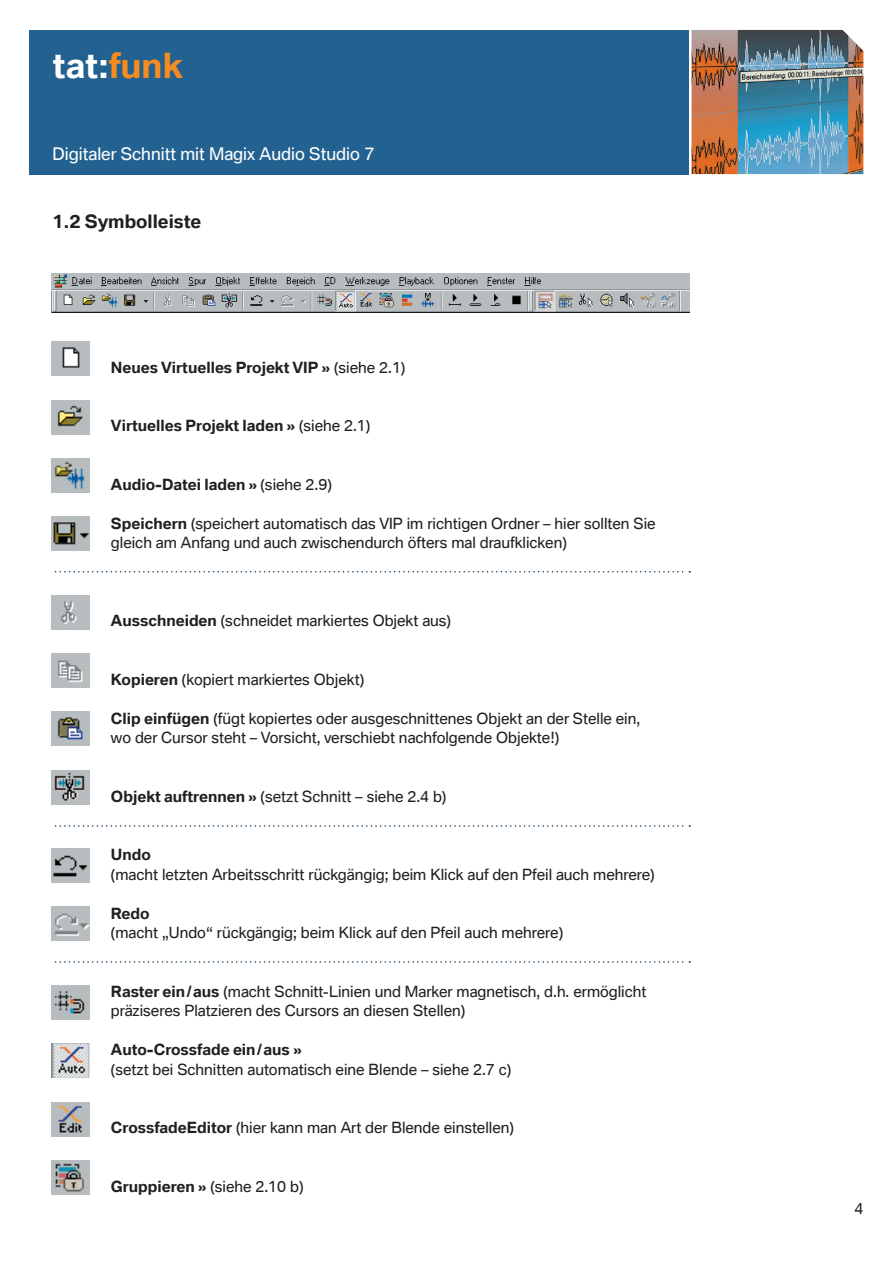
<style>
.page{position:relative;width:893px;height:1263px;background:#fff}
.page>*{position:absolute;margin:0;border:0;box-sizing:border-box;transform-origin:0 0}
.t1{font:700 33.75px "BMW Type";color:#fff}
.t2{font:700 18px "BMW Type";color:#231f20}
.t3{font:16.8px "BMW Type";color:#fff}
.t4{font:15px/19.5px "BMW Type";color:#231f20}
.t5{font:700 15px "BMW Type";color:#231f20}
.s1{color:#f68b1f}
.s2{font-weight:400}
.s3{font-weight:700}
</style>
<div class="page">
<img style="left:691px;top:30px;width:172px;height:144px">
<div style="left:30px;top:30px;width:659px;height:144px;background:#236290"></div>
<img style="left:51px;top:273px;width:638px;height:40px">
<img style="left:51px;top:342px;width:38px;height:34px">
<img style="left:51px;top:400px;width:38px;height:34px">
<img style="left:51px;top:458px;width:38px;height:34px">
<img style="left:51px;top:517px;width:29px;height:34px">
<img style="left:80px;top:517px;width:9px;height:34px">
<img style="left:51px;top:595px;width:38px;height:34px">
<img style="left:51px;top:653px;width:38px;height:34px">
<img style="left:51px;top:712px;width:38px;height:34px">
<img style="left:51px;top:770px;width:38px;height:34px">
<img style="left:51px;top:849px;width:28px;height:34px">
<img style="left:79px;top:849px;width:10px;height:34px">
<img style="left:51px;top:907px;width:28px;height:34px">
<img style="left:79px;top:907px;width:10px;height:34px">
<img style="left:51px;top:985px;width:38px;height:34px">
<img style="left:51px;top:1044px;width:38px;height:34px">
<img style="left:51px;top:1102px;width:38px;height:34px">
<img style="left:51px;top:1160px;width:38px;height:34px">
<svg style="left:56px;top:571px;width:634px;height:2px"></svg>
<svg style="left:56px;top:825px;width:634px;height:2px"></svg>
<svg style="left:56px;top:961px;width:634px;height:2px"></svg>
<h1 class="t1" style="left:53px;top:46px;width:131px">tat:<span class="s1">funk</span></h1>
<p class="t3" style="left:53px;top:144px;width:323px">Digitaler Schnitt mit Magix Audio Studio 7</p>
<p class="t2" style="left:53px;top:211px;width:150px">1.2 Symbolleiste</p>
<p class="t5" style="left:111px;top:358px;width:296px">Neues Virtuelles Projekt VIP » <span class="s2">(siehe 2.1)</span></p>
<p class="t5" style="left:111px;top:417px;width:261px">Virtuelles Projekt laden » <span class="s2">(siehe 2.1)</span></p>
<p class="t5" style="left:111px;top:475px;width:222px">Audio-Datei laden » <span class="s2">(siehe 2.9)</span></p>
<p class="t4" style="left:111px;top:513px;width:546px"><span class="s3">Speichern</span> (speichert automatisch das VIP im richtigen Ordner – hier sollten Sie gleich am Anfang und auch zwischendurch öfters mal draufklicken)</p>
<p class="t4" style="left:111px;top:611px;width:341px"><span class="s3">Ausschneiden</span> (schneidet markiertes Objekt aus)</p>
<p class="t4" style="left:111px;top:669px;width:255px"><span class="s3">Kopieren</span> (kopiert markiertes Objekt)</p>
<p class="t4" style="left:111px;top:708px;width:530px"><span class="s3">Clip einfügen</span> (fügt kopiertes oder ausgeschnittenes Objekt an der Stelle ein, wo der Cursor steht – Vorsicht, verschiebt nachfolgende Objekte!)</p>
<p class="t4" style="left:111px;top:786px;width:337px"><span class="s3">Objekt auftrennen »</span> (setzt Schnitt – siehe 2.4 b)</p>
<p class="t5" style="left:111px;top:846px;width:41px">Undo</p>
<p class="t4" style="left:111px;top:864px;width:545px">(macht letzten Arbeitsschritt rückgängig; beim Klick auf den Pfeil auch mehrere)</p>
<p class="t5" style="left:111px;top:904px;width:40px">Redo</p>
<p class="t4" style="left:111px;top:923px;width:453px">(macht „Undo“ rückgängig; beim Klick auf den Pfeil auch mehrere)</p>
<p class="t4" style="left:111px;top:981px;width:537px"><span class="s3">Raster ein/aus</span> (macht Schnitt-Linien und Marker magnetisch, d.h. ermöglicht präziseres Platzieren des Cursors an diesen Stellen)</p>
<p class="t5" style="left:111px;top:1041px;width:192px">Auto-Crossfade ein/aus »</p>
<p class="t4" style="left:111px;top:1059px;width:402px">(setzt bei Schnitten automatisch eine Blende – siehe 2.7 c)</p>
<p class="t4" style="left:111px;top:1118px;width:404px"><span class="s3">CrossfadeEditor</span> (hier kann man Art der Blende einstellen)</p>
<p class="t4" style="left:111px;top:1176px;width:194px"><span class="s3">Gruppieren »</span> (siehe 2.10 b)</p>
<p class="t4" style="left:854px;top:1199px;width:10px">4</p>
</div>
